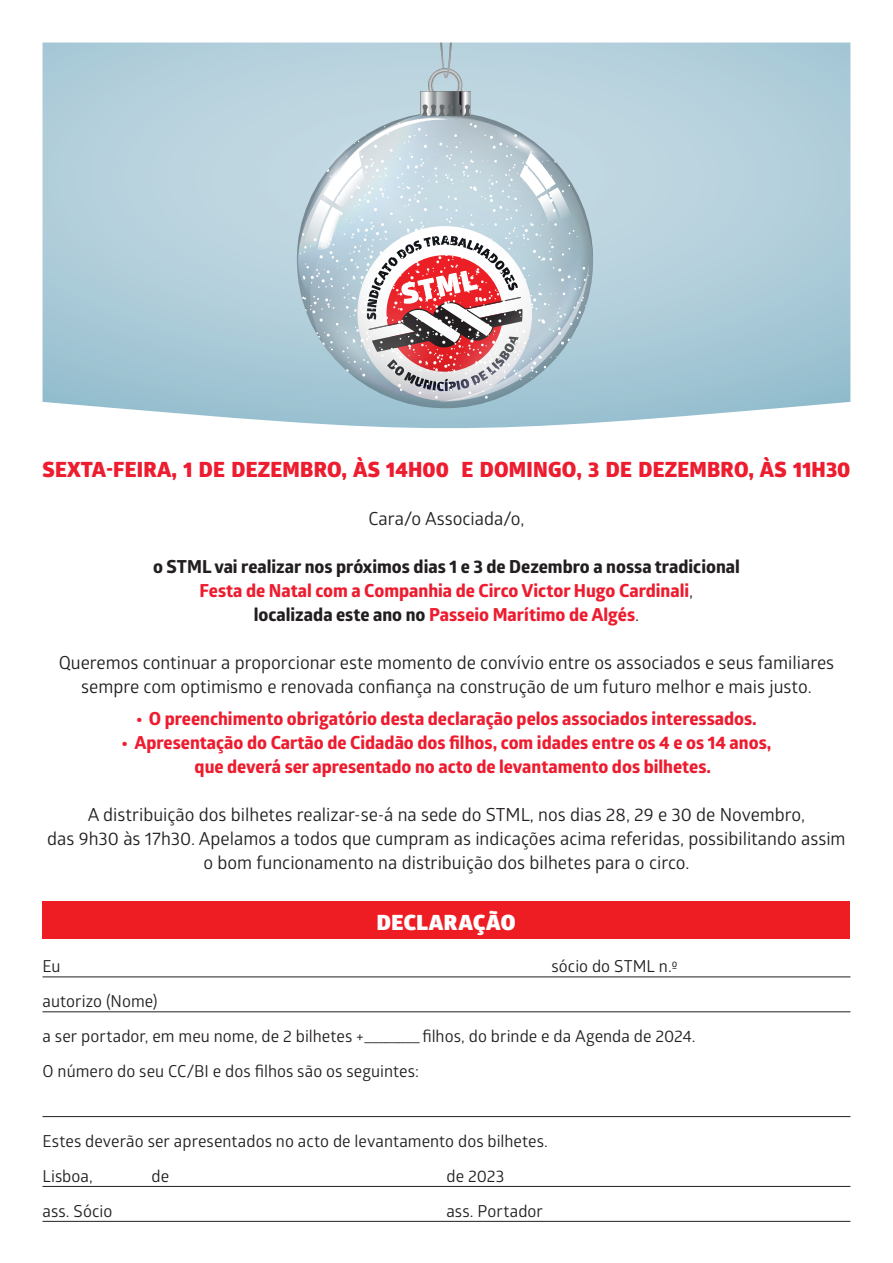
<style>
.page{position:relative;width:893px;height:1263px;background:#fff}
.page>*{position:absolute;margin:0;border:0;box-sizing:border-box;transform-origin:0 0}
.t1{font:800 21px "Glober";letter-spacing:.01em;color:#ed1c2f}
.t2{font:900 21px "Glober";letter-spacing:.025em;color:#fff}
.Body_Text{font:18px/24px "Glober";color:#231f20;text-align:center}
.Body_Text-2{font:800 18px/24px "Glober";color:#ed1c2f}
.Body_Text-3{font:800 18px "Glober";color:#231f20}
.t3{font:16.5px "Glober";color:#231f20}
.s1{font-weight:400;color:#231f20}
.s2{color:#231f20}
</style>
<div class="page">
<hr style="left:43px;top:976px;width:807px;height:1px;background:#231f20">
<hr style="left:43px;top:1011px;width:807px;height:1px;background:#231f20">
<hr style="left:43px;top:1116px;width:807px;height:1px;background:#231f20">
<hr style="left:43px;top:1186px;width:807px;height:1px;background:#231f20">
<hr style="left:43px;top:1221px;width:807px;height:1px;background:#231f20">
<div style="left:43px;top:901px;width:807px;height:38px;background:#ee1d23"></div>
<svg style="left:43px;top:43px;width:807px;height:386px"></svg>
<svg style="left:297px;top:43px;width:297px;height:366px"></svg>
<p class="t1" style="left:43px;top:454px;width:809px">SEXTA-FEIRA, 1 DE DEZEMBRO, ÀS 14H00 E DOMINGO, 3 DE DEZEMBRO, ÀS 11H30</p>
<p class="Body_Text" style="left:368px;top:506px;width:157px">Cara/o Associada/o,</p>
<p class="Body_Text-3" style="left:153px;top:553px;width:588px">o STML vai realizar nos próximos dias 1 e 3 de Dezembro a nossa tradicional</p>
<p class="Body_Text-2" style="left:200px;top:578px;width:495px">Festa de Natal com a Companhia de Circo Victor Hugo Cardinali<span class="s1">,</span></p>
<p class="Body_Text-2" style="left:254px;top:602px;width:387px"><span class="s2">localizada este ano no</span> Passeio Marítimo de Algés<span class="s1">.</span></p>
<p class="Body_Text" style="left:59px;top:650px;width:777px">Queremos continuar a proporcionar este momento de convívio entre os associados e seus familiares sempre com optimismo e renovada confiança na construção de um futuro melhor e mais justo.</p>
<p class="Body_Text-2" style="left:136px;top:707px;width:622px">• O preenchimento obrigatório desta declaração pelos associados interessados.</p>
<p class="Body_Text-2" style="left:195px;top:731px;width:578px;text-indent:-73px">• Apresentação do Cartão de Cidadão dos filhos, com idades entre os 4 e os 14 anos, que deverá ser apresentado no acto de levantamento dos bilhetes.</p>
<p class="Body_Text" style="left:88px;top:802px;width:719px">A distribuição dos bilhetes realizar-se-á na sede do STML, nos dias 28, 29 e 30 de Novembro,</p>
<p class="Body_Text" style="left:47px;top:826px;width:800px">das 9h30 às 17h30. Apelamos a todos que cumpram as indicações acima referidas, possibilitando assim o bom funcionamento na distribuição dos bilhetes para o circo.</p>
<p class="t2" style="left:377px;top:906px;width:140px">DECLARAÇÃO</p>
<p class="t3" style="left:43px;top:955px;width:20px">Eu</p>
<p class="t3" style="left:551px;top:955px;width:128px">sócio do STML n.º</p>
<p class="t3" style="left:43px;top:990px;width:117px">autorizo (Nome)</p>
<p class="t3" style="left:43px;top:1025px;width:655px">a ser portador, em meu nome, de 2 bilhetes +________ filhos, do brinde e da Agenda de 2024.</p>
<p class="t3" style="left:43px;top:1060px;width:378px">O número do seu CC/BI e dos filhos são os seguintes:</p>
<p class="t3" style="left:43px;top:1129px;width:507px">Estes deverão ser apresentados no acto de levantamento dos bilhetes.</p>
<p class="t3" style="left:43px;top:1164px;width:52px">Lisboa,</p>
<p class="t3" style="left:152px;top:1164px;width:19px">de</p>
<p class="t3" style="left:446px;top:1164px;width:59px">de 2023</p>
<p class="t3" style="left:43px;top:1199px;width:71px">ass. Sócio</p>
<p class="t3" style="left:446px;top:1199px;width:98px">ass. Portador</p>
</div>
